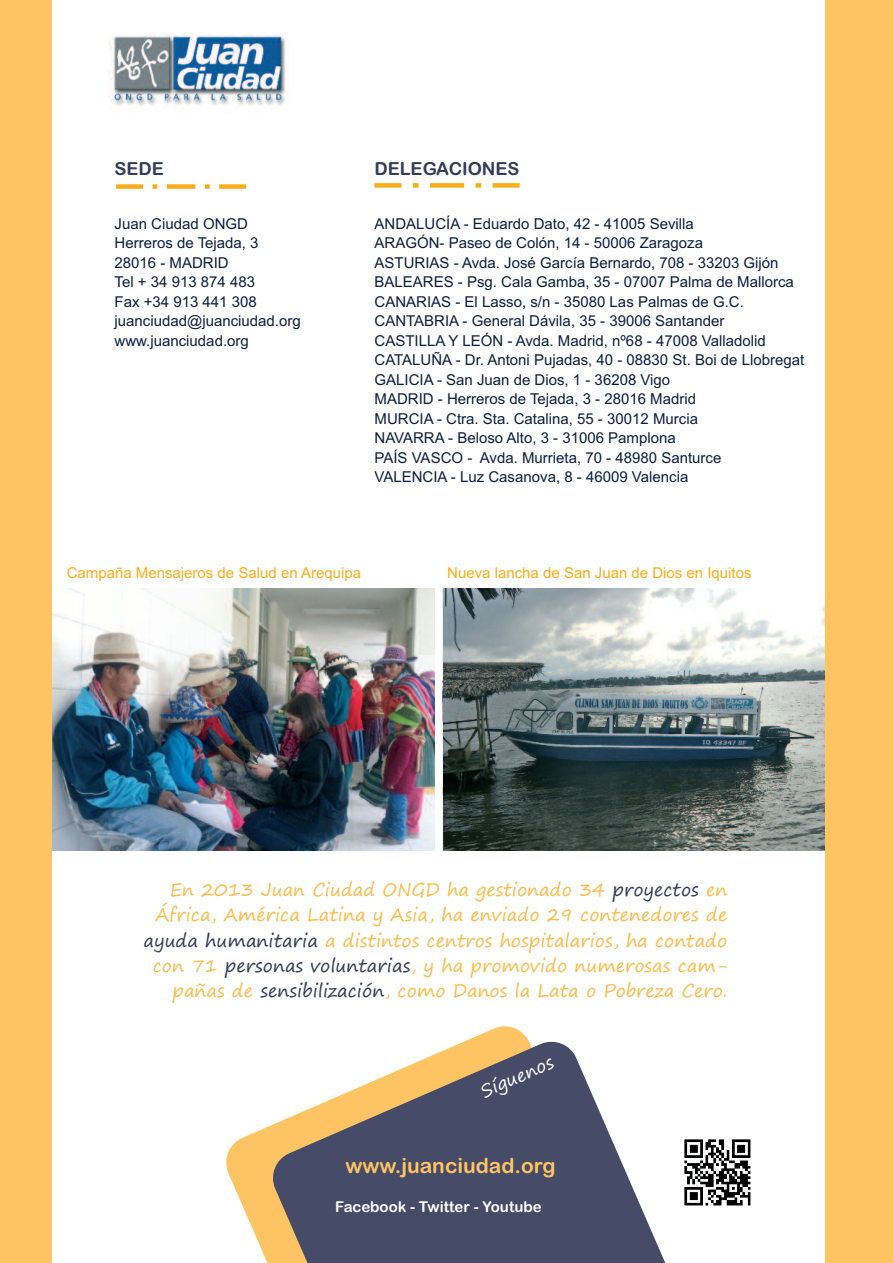
<style>
.page{position:relative;width:893px;height:1263px;background:#fff}
.page>*{position:absolute;margin:0;border:0;box-sizing:border-box;transform-origin:0 0}
.t1{font:21px "Arial Rounded MT Bold";color:#fec463}
.t2{font:18px/25.2px "Segoe Print";color:#fdbc4b;text-align:right}
.t3{font:18px "Arial Rounded MT Bold";color:#343c5a}
.t4{font:18px "Segoe Print";color:#fff}
.t5{font:15px/19.5px "Arial";color:#0c1f41}
.t6{font:15px "Arial";color:#faad19}
.t7{font:15px "Arial Rounded MT Bold";color:#fff}
.s1{color:#343c5a}
</style>
<div class="page">
<img style="left:442px;top:589px;width:383px;height:262px">
<img style="left:52px;top:589px;width:383px;height:262px">
<svg style="left:226px;top:1026px;width:301px;height:237px"></svg>
<svg style="left:269px;top:1038px;width:397px;height:225px;fill:#464b67"></svg>
<img style="left:109px;top:34px;width:177px;height:72px">
<div style="left:825px;top:0;width:68px;height:1263px;background:#fec463"></div>
<div style="left:0;top:0;width:52px;height:1263px;background:#fec463"></div>
<svg style="left:401px;top:183px;width:92px;height:5px"></svg>
<div style="left:374px;top:183px;width:27px;height:5px;background:#faad19"></div>
<div style="left:493px;top:183px;width:27px;height:5px;background:#faad19"></div>
<svg style="left:143px;top:184px;width:67px;height:5px"></svg>
<div style="left:116px;top:184px;width:27px;height:5px;background:#faad19"></div>
<div style="left:219px;top:184px;width:27px;height:5px;background:#faad19"></div>
<img style="left:684px;top:1139px;width:67px;height:67px">
<p class="t3" style="left:115px;top:158px;width:51px">SEDE</p>
<p class="t3" style="left:374px;top:158px;width:147px">DELEGACIONES</p>
<p class="t5" style="left:115px;top:214px;width:188px">Juan Ciudad ONGD<br>Herreros de Tejada, 3<br>28016 - MADRID<br>Tel + 34 913 874 483<br>Fax +34 913 441 308 juanciudad@juanciudad.org www.juanciudad.org</p>
<p class="t5" style="left:374px;top:214px;width:431px">ANDALUCÍA - Eduardo Dato, 42 - 41005 Sevilla<br>ARAGÓN- Paseo de Colón, 14 - 50006 Zaragoza<br>ASTURIAS - Avda. José García Bernardo, 708 - 33203 Gijón BALEARES - Psg. Cala Gamba, 35 - 07007 Palma de Mallorca CANARIAS - El Lasso, s/n - 35080 Las Palmas de G.C.<br>CANTABRIA - General Dávila, 35 - 39006 Santander<br>CASTILLA Y LEÓN - Avda. Madrid, nº68 - 47008 Valladolid CATALUÑA - Dr. Antoni Pujadas, 40 - 08830 St. Boi de Llobregat GALICIA - San Juan de Dios, 1 - 36208 Vigo<br>MADRID - Herreros de Tejada, 3 - 28016 Madrid<br>MURCIA - Ctra. Sta. Catalina, 55 - 30012 Murcia<br>NAVARRA - Beloso Alto, 3 - 31006 Pamplona<br>PAÍS VASCO - Avda. Murrieta, 70 - 48980 Santurce<br>VALENCIA - Luz Casanova, 8 - 46009 Valencia</p>
<p class="t6" style="left:67px;top:564px;width:296px">Campaña Mensajeros de Salud en Arequipa</p>
<p class="t6" style="left:447px;top:564px;width:306px">Nueva lancha de San Juan de Dios en Iquitos</p>
<p class="t2" style="left:143px;top:877px;width:585px">En 2013 Juan Ciudad ONGD ha gestionado 34 <span class="s1">proyectos</span> en África, América Latina y Asia, ha enviado 29 contenedores de <span class="s1">ayuda humanitaria</span> a distintos centros hospitalarios, ha contado con 71 <span class="s1">personas voluntarias</span>, y ha promovido numerosas cam&shy;pañas de <span class="s1">sensibilización</span>, como Danos la Lata o Pobreza Cero.</p>
<p class="t4" style="left:478px;top:1082px;width:79px;rotate:-23deg">Síguenos</p>
<h1 class="t1" style="left:345px;top:1154px;width:212px">www.juanciudad.org</h1>
<p class="t7" style="left:335px;top:1198px;width:208px">Facebook - Twitter - Youtube</p>
</div>
